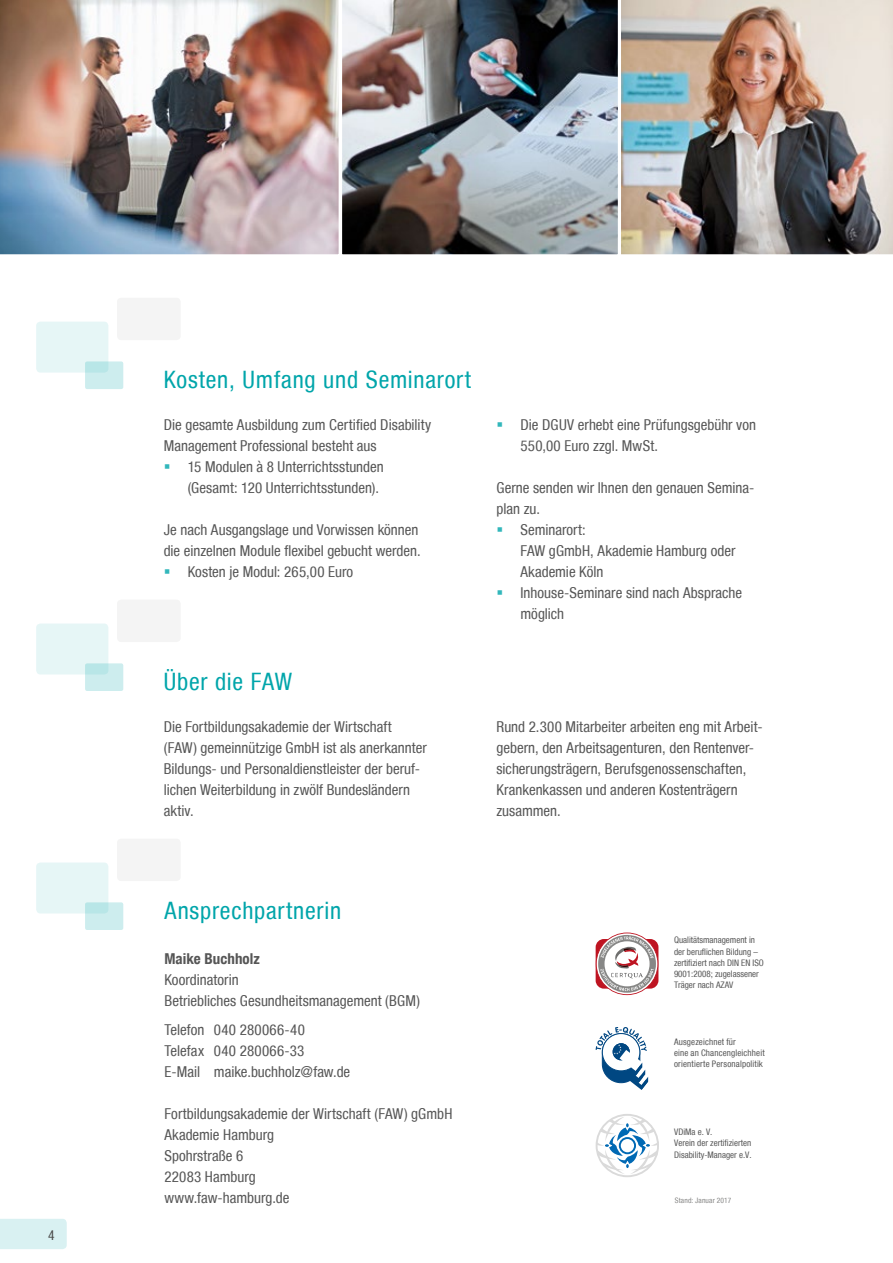
<style>
.page{position:relative;width:893px;height:1263px;background:#fff}
.page>*{position:absolute;margin:0;border:0;box-sizing:border-box;transform-origin:0 0}
.t1{font:condensed 24px "Helvetica Neue";letter-spacing:.035em;color:#00a5aa}
.t2{font:condensed 15px/21px "Helvetica Neue";color:#565656}
.t3{font:700 condensed 15px "Helvetica Neue";letter-spacing:.005em;color:#565656}
.t4{font:condensed 13.5px "Bfz";color:#494948}
.t5{font:condensed 9px/11.2px "Helvetica Neue";color:#565656}
.t6{font:condensed 9px/11.2px "Bfz";letter-spacing:.015em;color:#565656}
.t7{font:condensed 7.5px "Helvetica Neue";letter-spacing:.02em;color:#878786}
</style>
<div class="page">
<div style="left:0;top:1219px;width:67px;height:30px;background:#d9f1f2"></div>
<div style="left:36px;top:862px;width:72px;height:51px;background:#e6f6f6;border-radius:4px"></div>
<div style="left:117px;top:838px;width:64px;height:43px;background:#f4f4f4;border-radius:4px"></div>
<div style="left:85px;top:902px;width:38px;height:28px;background:linear-gradient(to bottom,#bee8e9,#d1eeef);border-radius:2px"></div>
<img style="left:343px;top:0;width:273px;height:255px">
<img style="left:616px;top:0;width:277px;height:255px">
<img style="left:0;top:0;width:343px;height:255px">
<div style="left:36px;top:623px;width:72px;height:51px;background:#e6f6f6;border-radius:4px"></div>
<div style="left:117px;top:600px;width:64px;height:42px;background:#f4f4f4;border-radius:4px"></div>
<div style="left:85px;top:663px;width:38px;height:28px;background:linear-gradient(to bottom,#bee8e9,#d1eeef);border-radius:2px"></div>
<div style="left:36px;top:322px;width:72px;height:51px;background:#e6f6f6;border-radius:4px"></div>
<div style="left:117px;top:298px;width:64px;height:42px;background:#f4f4f4;border-radius:4px"></div>
<div style="left:85px;top:361px;width:38px;height:28px;background:linear-gradient(to bottom,#bee8e9,#d1eeef);border-radius:2px"></div>
<svg style="left:596px;top:1027px;width:52px;height:63px"></svg>
<div style="left:596px;top:1114px;width:63px;height:63px;border:2px solid #dadada;border-radius:50%"></div>
<svg style="left:596px;top:1116px;width:62px;height:58px"></svg>
<svg style="left:596px;top:932px;width:62px;height:63px"></svg>
<p class="t4" style="left:48px;top:1228px;width:8px">4</p>
<h1 class="t1" style="left:164px;top:366px;width:309px">Kosten, Umfang und Seminarort</h1>
<p class="t2" style="left:164px;top:414px;width:269px">Die gesamte Ausbildung zum Certified Disability</p>
<p class="t2" style="left:164px;top:435px;width:214px">Management Professional besteht aus</p>
<p class="t2" style="left:188px;top:456px;width:198px">15 Modulen à 8 Unterrichtsstunden</p>
<p class="t2" style="left:188px;top:477px;width:193px">(Gesamt: 120 Unterrichtsstunden).</p>
<p class="t2" style="left:164px;top:519px;width:256px">Je nach Ausgangslage und Vorwissen können</p>
<p class="t2" style="left:164px;top:540px;width:258px">die einzelnen Module flexibel gebucht werden.</p>
<p class="t2" style="left:188px;top:561px;width:167px">Kosten je Modul: 265,00 Euro</p>
<h1 class="t1" style="left:164px;top:668px;width:130px">Über die FAW</h1>
<p class="t2" style="left:164px;top:716px;width:265px">Die Fortbildungsakademie der Wirtschaft (FAW) gemeinnützige GmbH ist als anerkannter Bildungs- und Personaldienstleister der beruf&shy;lichen Weiterbildung in zwölf Bundesländern aktiv.</p>
<p class="t2" style="left:520px;top:414px;width:237px">Die DGUV erhebt eine Prüfungsgebühr von<br>550,00 Euro zzgl. MwSt.</p>
<p class="t2" style="left:496px;top:477px;width:259px">Gerne senden wir Ihnen den genauen Semina-</p>
<p class="t2" style="left:496px;top:498px;width:45px">plan zu.</p>
<p class="t2" style="left:520px;top:519px;width:67px">Seminarort:</p>
<p class="t2" style="left:520px;top:540px;width:217px">FAW gGmbH, Akademie Hamburg oder</p>
<p class="t2" style="left:520px;top:561px;width:84px">Akademie Köln</p>
<p class="t2" style="left:520px;top:582px;width:223px">Inhouse-Seminare sind nach Absprache</p>
<p class="t2" style="left:520px;top:603px;width:45px">möglich</p>
<p class="t2" style="left:496px;top:716px;width:268px">Rund 2.300 Mitarbeiter arbeiten eng mit Arbeit&shy;gebern, den Arbeitsagenturen, den Rentenver&shy;sicherungsträgern, Berufsgenossenschaften, Krankenkassen und anderen Kostenträgern zusammen.</p>
<h1 class="t1" style="left:164px;top:896px;width:178px">Ansprechpartnerin</h1>
<p class="t3" style="left:164px;top:949px;width:97px">Maike Buchholz</p>
<p class="t2" style="left:164px;top:969px;width:257px">Koordinatorin<br>Betriebliches Gesundheitsmanagement (BGM)</p>
<p class="t2" style="left:164px;top:1019px;width:187px">Telefon 040 280066-40<br>Telefax 040 280066-33<br>E-Mail maike.buchholz@faw.de</p>
<p class="t2" style="left:164px;top:1103px;width:289px">Fortbildungsakademie der Wirtschaft (FAW) gGmbH<br>Akademie Hamburg<br>Spohrstraße 6<br>22083 Hamburg<br>www.faw-hamburg.de</p>
<p class="t5" style="left:674px;top:935px;width:91px">Qualitätsmanagement in der beruflichen Bildung – zertifiziert nach DIN EN ISO<br>9001:2008; zugelassener<br>Träger nach AZAV</p>
<p class="t6" style="left:674px;top:1036px;width:92px">Ausgezeichnet für<br>eine an Chancengleichheit orientierte Personalpolitik</p>
<p class="t5" style="left:674px;top:1126px;width:79px">VDiMa e. V.<br>Verein der zertifizierten<br>Disability-Manager e.V.</p>
<p class="t7" style="left:675px;top:1196px;width:58px">Stand: Januar 2017</p>
</div>
